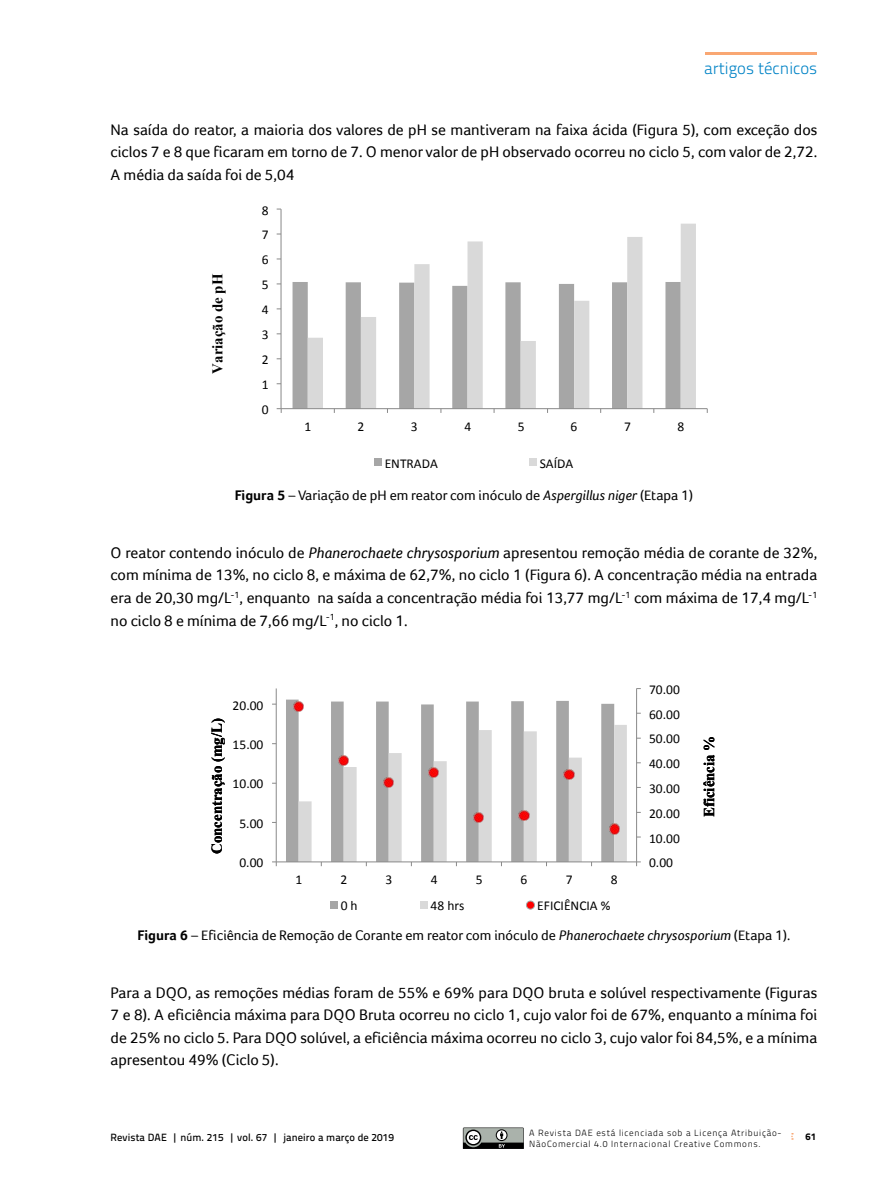
<style>
.page{position:relative;width:893px;height:1191px;background:#fff}
.page>*{position:absolute;margin:0;border:0;box-sizing:border-box;transform-origin:0 0}
.t1{font:300 16.65px "Titillium Text 22 L";color:#0083c6}
.t2{font:15.75px/22.6px "Foco";color:#000;text-align:justify}
.t3{font:700 14.85px "Times New Roman";color:#000}
.t4{font:14.25px "Foco";color:#000}
.t5{font:13.5px "Calibri";color:#000}
.t6{font:500 10.5px "Titillium Text 22 L";letter-spacing:.01em;color:#000}
.t7{font:800 9.75px "Titillium Text 22 L";color:#000}
.t8{font:300 9px/10.5px "Titillium Text 22 L";letter-spacing:.08em;color:#000}
.s1{font-weight:700}
.s2{font-style:italic}
</style>
<div class="page">
<div style="left:293px;top:282px;width:15px;height:126px;background:#a6a6a6"></div>
<svg style="left:308px;top:224px;width:388px;height:184px"></svg>
<hr style="left:281px;top:209px;width:1px;height:200px;background:#898989">
<hr style="left:281px;top:408px;width:426px;height:1px;background:#898989">
<svg style="left:277px;top:408px;width:5px;height:5px"></svg>
<div style="left:374px;top:459px;width:8px;height:7px;background:#a6a6a6"></div>
<div style="left:529px;top:459px;width:8px;height:7px;background:#d9d9d9"></div>
<svg style="left:286px;top:699px;width:328px;height:162px"></svg>
<svg style="left:299px;top:725px;width:328px;height:136px"></svg>
<hr style="left:636px;top:688px;width:1px;height:174px;background:#898989">
<hr style="left:276px;top:688px;width:1px;height:174px;background:#898989">
<hr style="left:276px;top:861px;width:361px;height:1px;background:#898989">
<svg style="left:272px;top:861px;width:5px;height:5px"></svg>
<svg style="left:636px;top:861px;width:5px;height:5px"></svg>
<svg style="left:293px;top:701px;width:11px;height:10px"></svg>
<svg style="left:338px;top:755px;width:11px;height:10px"></svg>
<svg style="left:383px;top:777px;width:11px;height:10px"></svg>
<svg style="left:429px;top:767px;width:10px;height:10px"></svg>
<svg style="left:474px;top:812px;width:10px;height:10px"></svg>
<svg style="left:519px;top:810px;width:10px;height:11px"></svg>
<svg style="left:564px;top:769px;width:10px;height:11px"></svg>
<svg style="left:609px;top:823px;width:10px;height:11px"></svg>
<div style="left:330px;top:901px;width:8px;height:8px;background:#a6a6a6"></div>
<div style="left:420px;top:901px;width:8px;height:8px;background:#d9d9d9"></div>
<div style="left:526px;top:901px;width:8px;height:8px;background:#f00;border-radius:50%"></div>
<div style="left:526px;top:900px;width:9px;height:9px;border:1px solid #a5a5a5;border-radius:50%"></div>
<svg style="left:791px;top:1133px;width:2px;height:6px"></svg>
<hr style="left:705px;top:52px;width:111px;height:3px;background:#f9a773">
<svg style="left:463px;top:1127px;width:61px;height:22px"></svg>
<p class="t1" style="left:704px;top:56px;width:115px">artigos técnicos</p>
<p class="t2" style="left:111px;top:118px;width:708px">Na saída do reator, a maioria dos valores de pH se mantiveram na faixa ácida (Figura 5), com exceção dos ciclos 7 e 8 que ficaram em torno de 7. O menor valor de pH observado ocorreu no ciclo 5, com valor de 2,72.<br>A média da saída foi de 5,04</p>
<p class="t5" style="left:262px;top:201px;width:8px">8</p>
<p class="t5" style="left:262px;top:226px;width:8px">7</p>
<p class="t3" style="left:207px;top:373px;width:101px;rotate:-90deg">Variação de pH</p>
<p class="t5" style="left:262px;top:251px;width:8px">6</p>
<p class="t5" style="left:262px;top:276px;width:8px">5</p>
<p class="t5" style="left:262px;top:301px;width:8px">4</p>
<p class="t5" style="left:262px;top:326px;width:8px">3</p>
<p class="t5" style="left:262px;top:351px;width:8px">2</p>
<p class="t5" style="left:262px;top:376px;width:8px">1</p>
<p class="t5" style="left:262px;top:401px;width:8px">0</p>
<p class="t5" style="left:305px;top:418px;width:8px">1</p>
<p class="t5" style="left:357px;top:418px;width:8px">2</p>
<p class="t5" style="left:411px;top:418px;width:8px">3</p>
<p class="t5" style="left:464px;top:418px;width:8px">4</p>
<p class="t5" style="left:518px;top:418px;width:8px">5</p>
<p class="t5" style="left:571px;top:418px;width:8px">6</p>
<p class="t5" style="left:624px;top:418px;width:8px">7</p>
<p class="t5" style="left:677px;top:418px;width:8px">8</p>
<p class="t5" style="left:385px;top:455px;width:55px">ENTRADA</p>
<p class="t5" style="left:540px;top:455px;width:35px">SAÍDA</p>
<p class="t4" style="left:235px;top:487px;width:460px"><span class="s1">Figura 5</span> – Variação de pH em reator com inóculo de <span class="s2">Aspergillus niger</span> (Etapa 1)</p>
<p class="t2" style="left:111px;top:541px;width:708px">O reator contendo inóculo de <span class="s2">Phanerochaete chrysosporium</span> apresentou remoção média de corante de 32%, com mínima de 13%, no ciclo 8, e máxima de 62,7%, no ciclo 1 (Figura 6). A concentração média na entrada era de 20,30 mg/L<sup>-1</sup>, enquanto na saída a concentração média foi 13,77 mg/L<sup>-1</sup> com máxima de 17,4 mg/L<sup>-1 </sup>no ciclo 8 e mínima de 7,66 mg/L<sup>-1</sup>, no ciclo 1.</p>
<p class="t3" style="left:207px;top:854px;width:137px;rotate:-90deg">Concentração (mg/L)</p>
<p class="t5" style="left:233px;top:696px;width:32px">20.00</p>
<p class="t5" style="left:233px;top:736px;width:32px">15.00</p>
<p class="t5" style="left:233px;top:775px;width:32px">10.00</p>
<p class="t5" style="left:239px;top:815px;width:25px">5.00</p>
<p class="t5" style="left:239px;top:854px;width:25px">0.00</p>
<p class="t5" style="left:296px;top:871px;width:8px">1</p>
<p class="t5" style="left:340px;top:871px;width:8px">2</p>
<p class="t5" style="left:385px;top:871px;width:8px">3</p>
<p class="t5" style="left:431px;top:871px;width:8px">4</p>
<p class="t5" style="left:476px;top:871px;width:8px">5</p>
<p class="t5" style="left:520px;top:871px;width:8px">6</p>
<p class="t5" style="left:566px;top:871px;width:8px">7</p>
<p class="t5" style="left:611px;top:871px;width:8px">8</p>
<p class="t5" style="left:341px;top:897px;width:18px">0 h</p>
<p class="t5" style="left:431px;top:897px;width:35px">48 hrs</p>
<p class="t5" style="left:537px;top:897px;width:75px">EFICIÊNCIA %</p>
<p class="t5" style="left:649px;top:681px;width:32px">70.00</p>
<p class="t5" style="left:649px;top:705px;width:32px">60.00</p>
<p class="t5" style="left:649px;top:730px;width:32px">50.00</p>
<p class="t5" style="left:649px;top:755px;width:32px">40.00</p>
<p class="t5" style="left:649px;top:780px;width:32px">30.00</p>
<p class="t5" style="left:649px;top:804px;width:32px">20.00</p>
<p class="t5" style="left:649px;top:829px;width:32px">10.00</p>
<p class="t5" style="left:649px;top:854px;width:25px">0.00</p>
<p class="t3" style="left:699px;top:817px;width:83px;rotate:-90deg">Eficiência %</p>
<p class="t4" style="left:138px;top:926px;width:654px"><span class="s1">Figura 6</span> – Eficiência de Remoção de Corante em reator com inóculo de <span class="s2">Phanerochaete chrysosporium</span> (Etapa 1).</p>
<p class="t2" style="left:111px;top:981px;width:708px">Para a DQO, as remoções médias foram de 55% e 69% para DQO bruta e solúvel respectivamente (Figuras 7 e 8). A eficiência máxima para DQO Bruta ocorreu no ciclo 1, cujo valor foi de 67%, enquanto a mínima foi de 25% no ciclo 5. Para DQO solúvel, a eficiência máxima ocorreu no ciclo 3, cujo valor foi 84,5%, e a mínima apresentou 49% (Ciclo 5).</p>
<p class="t6" style="left:111px;top:1129px;width:285px">Revista DAE | núm. 215 | vol. 67 | janeiro a março de 2019</p>
<p class="t8" style="left:529px;top:1127px;width:254px">A Revista DAE está licenciada sob a Licença Atribuição-<br>NãoComercial 4.0 Internacional Creative Commons.</p>
<p class="t7" style="left:805px;top:1129px;width:13px">61</p>
</div>
